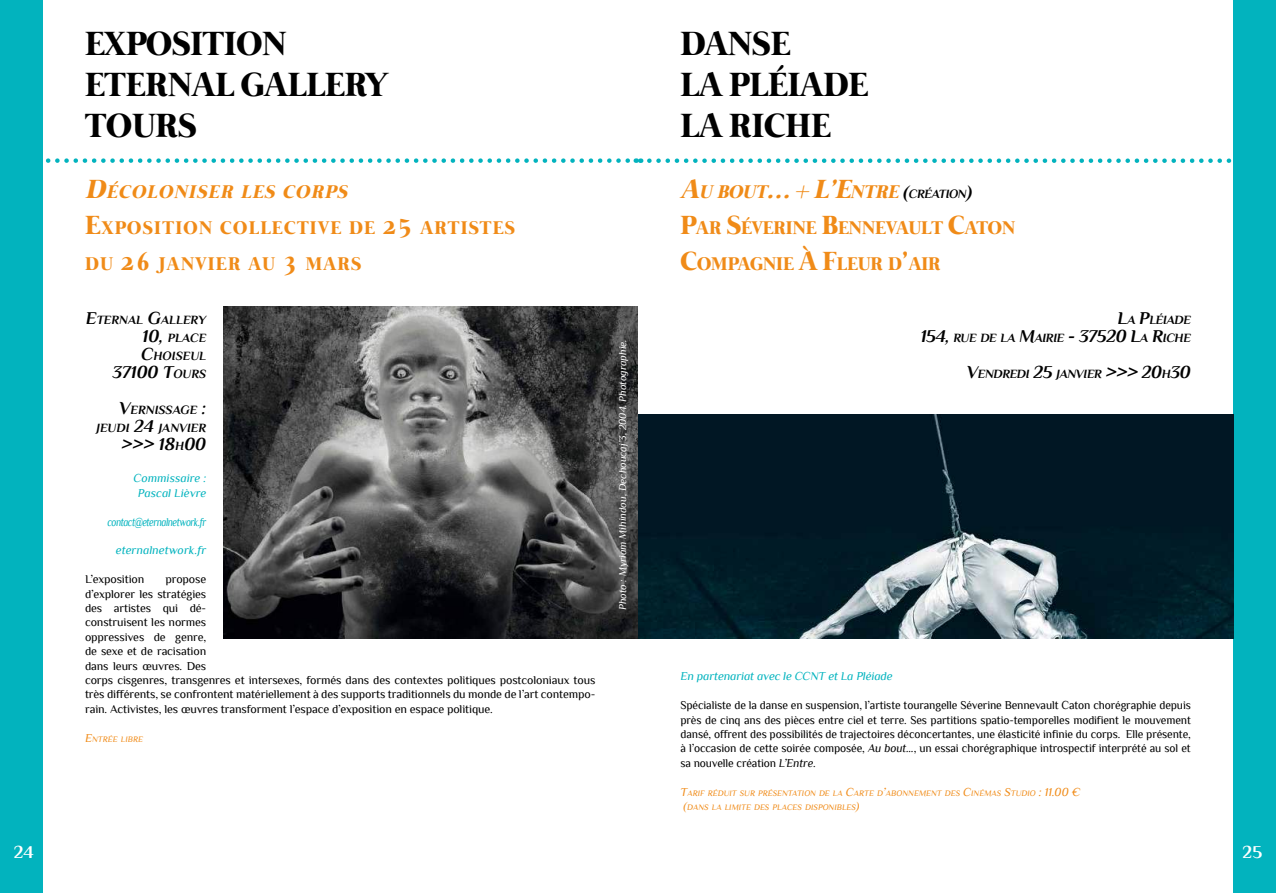
<style>
.page{position:relative;width:1276px;height:893px;background:#fff}
.page>*{position:absolute;margin:0;border:0;box-sizing:border-box;transform-origin:0 0}
.t1{font:700 34.5px/41.4px "Mermaid";color:#000}
.t2{font:700 18.9px/36px "Mermaid";color:#f08b18}
.t3{font:700 18.9px/36px "Mermaid";letter-spacing:.07em;color:#f08b18}
.t4{font:italic 700 18px "Philosopher";color:#000}
.t5{font:700 18px "Philosopher";color:#fff}
.t6{font:italic 700 12.6px/18px "Philosopher";letter-spacing:-.015em;color:#000;text-align:right}
.t7{font:12px/14.4px "Philosopher";letter-spacing:-.01em;color:#000;text-align:justify;scale:.96 1}
.t8{font:12px/14.4px "Philosopher";letter-spacing:-.01em;color:#000}
.t9{font:italic 12px/14.4px "Philosopher";letter-spacing:-.01em;color:#02b3be;text-align:center}
.t10{font:italic 12px "Philosopher";letter-spacing:-.05em;color:#02b3be;scale:.79 1}
.t11{font:italic 10.5px "Philosopher";color:#fff}
.t12{font:italic 8.4px/14.4px "Philosopher";color:#f08b18}
.s1{font-style:italic;font-size:27px}
.s2{font-style:italic}
.s3{font-size:27px}
.s4{font-size:18px}
.s5{font-size:12.6px}
.s6{font-size:12px}
.s7{font-family:"Philosopher";font-style:italic;font-size:18px;color:#000}
.s8{font-family:"Philosopher";font-style:italic;font-size:12.6px;color:#000}
</style>
<div class="page">
<img style="left:223px;top:306px;width:415px;height:333px">
<div style="left:1233px;top:0;width:43px;height:893px;background:#02b3be"></div>
<div style="left:0;top:0;width:43px;height:893px;background:#02b3be"></div>
<svg style="left:45px;top:158px;width:596px;height:5px"></svg>
<svg style="left:649px;top:158px;width:583px;height:5px"></svg>
<img style="left:638px;top:414px;width:595px;height:225px">
<h1 class="t1" style="left:85px;top:25px;width:304px">EXPOSITION<br>ETERNAL GALLERY<br>TOURS</h1>
<h2 class="t3" style="left:85px;top:175px;width:431px"><span class="s1">D</span><span class="s2">ÉCOLONISER LES CORPS<br></span><span class="s3">E</span>XPOSITION COLLECTIVE DE <span class="s3">25</span> ARTISTES<br>DU <span class="s3">26</span> JANVIER AU <span class="s3">3</span> MARS</h2>
<p class="t6" style="left:141px;top:311px;width:66px;text-align:justify;text-indent:-55px"><span class="s4">E</span>TERNAL <span class="s4">G</span>ALLERY <span class="s4">10,</span> PLACE <span class="s4">C</span>HOISEUL</p>
<h3 class="t4" style="left:112px;top:362px;width:95px">37100 T<span class="s5">OURS</span></h3>
<p class="t6" style="left:97px;top:401px;width:111px"><span class="s4">V</span>ERNISSAGE <span class="s4">:<br></span>JEUDI <span class="s4">24</span> JANVIER</p>
<h3 class="t4" style="left:121px;top:434px;width:86px">&gt;&gt;&gt; 18<span class="s5">H</span>00</h3>
<p class="t9" style="left:133px;top:471px;width:74px">Commissaire :<br>Pascal Lièvre</p>
<p class="t10" style="left:107px;top:515px;width:127px">contact@eternalnetwork.fr</p>
<p class="t9" style="left:116px;top:543px;width:92px">eternalnetwork.fr</p>
<p class="t8" style="left:85px;top:572px;width:61px">L’exposition</p>
<p class="t8" style="left:85px;top:572px;width:512px;text-indent:80px">propose<br>d’explorer les stratégies<br>des artistes qui dé-<br>construisent les normes<br>oppressives de genre,<br>de sexe et de racisation<br>dans leurs œuvres. Des<br>corps cisgenres, transgenres et intersexes, formés dans des contextes politiques postcoloniaux tous très différents, se confrontent matériellement à des supports traditionnels du monde de l’art contempo&shy;rain. Activistes, les œuvres transforment l’espace d’exposition en espace politique.</p>
<p class="t12" style="left:85px;top:732px;width:59px"><span class="s6">E</span>NTRÉE LIBRE</p>
<p class="t11" style="left:617px;top:610px;width:273px;rotate:-90deg">Photo : Myriam Mihindou, Dechoucaj’3, 2004. Photographie.</p>
<h1 class="t1" style="left:680px;top:25px;width:189px">DANSE<br>LA PLÉIADE<br>LA RICHE</h1>
<h2 class="t2" style="left:680px;top:175px;width:336px"><span class="s1">A</span><span class="s2">UBOUT</span><span class="s1">… +L’E</span><span class="s2">NTRE</span><span class="s7">(</span><span class="s8">CRÉATION</span><span class="s7">)<br></span><span class="s3">P</span>AR <span class="s3">S</span>ÉVERINE <span class="s3">B</span>ENNEVAULT <span class="s3">C</span>ATON<br><span class="s3">C</span>OMPAGNIE <span class="s3">À</span> <span class="s3">F</span>LEUR D<span class="s3">’</span>AIR</h2>
<p class="t6" style="left:920px;top:311px;width:272px"><span class="s4">L</span>A <span class="s4">P</span>LÉIADE<br><span class="s4">154,</span> RUE DE LA <span class="s4">M</span>AIRIE <span class="s4">- 37520 L</span>A <span class="s4">R</span>ICHE</p>
<p class="t6" style="left:966px;top:365px;width:226px"><span class="s4">V</span>ENDREDI <span class="s4">25</span> JANVIER <span class="s4">&gt;&gt;&gt; 20</span>H<span class="s4">30</span></p>
<p class="t9" style="left:680px;top:669px;width:213px">En partenariat avec le CCNT et La Pléiade</p>
<p class="t7" style="left:680px;top:698px;width:533px">Spécialiste de la danse en suspension, l’artiste tourangelle Séverine Bennevault Caton chorégraphie depuis près de cinq ans des pièces entre ciel et terre. Ses partitions spatio-temporelles modifient le mouvement dansé, offrent des possibilités de trajectoires déconcertantes, une élasticité infinie du corps. Elle présente, à l’occasion de cette soirée composée, <span class="s2">Au bout…</span>, un essai chorégraphique introspectif interprété au sol et sa nouvelle création <span class="s2">L’Entre</span>.</p>
<p class="t12" style="left:683px;top:786px;width:398px;text-indent:-3px"><span class="s6">T</span>ARIF RÉDUIT SUR PRÉSENTATION DE LA <span class="s6">C</span>ARTE D<span class="s6">’</span>ABONNEMENT DES <span class="s6">C</span>INÉMAS <span class="s6">S</span>TUDIO <span class="s6">: 11.00 € (</span>DANS LA LIMITE DES PLACES DISPONIBLES<span class="s6">)</span></p>
<h3 class="t5" style="left:14px;top:843px;width:21px">24</h3>
<h3 class="t5" style="left:1242px;top:843px;width:21px">25</h3>
</div>
